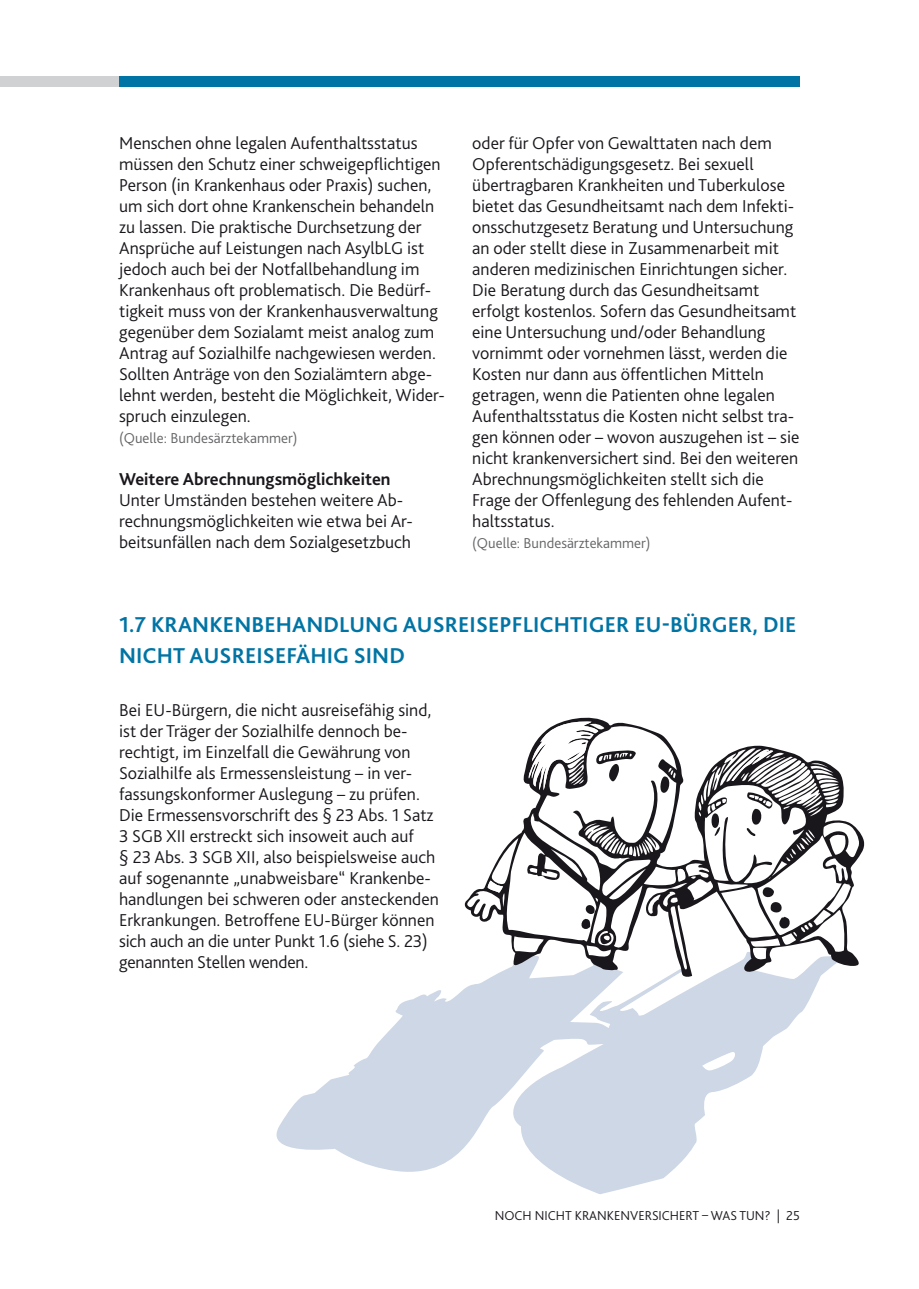
<style>
.page{position:relative;width:919px;height:1289px;background:#fff}
.page>*{position:absolute;margin:0;border:0;box-sizing:border-box;transform-origin:0 0}
.t1{font:700 22.5px "Bliss 2";letter-spacing:.005em;color:#0074a4}
.t2{font:300 18px/21px "Bliss 2";color:#1a171c}
.t3{font:700 18px "Bliss 2";color:#1a171c}
.t4{font:300 15px "Bliss 2";color:#646567}
.t5{font:300 13.5px "Bliss 2";color:#1a171c}
</style>
<div class="page">
<div style="left:0;top:77px;width:600px;height:10px;background:#d0d1d2"></div>
<div style="left:119px;top:77px;width:680px;height:10px;background:#0074a4"></div>
<svg style="left:276px;top:977px;width:544px;height:217px;fill:#cdd7e5"></svg>
<svg style="left:464px;top:717px;width:401px;height:260px"></svg>
<svg style="left:467px;top:720px;width:396px;height:249px"></svg>
<p class="t2" style="left:119px;top:132px;width:327px">Menschen ohne legalen Aufenthaltsstatus müssen den Schutz einer schweigepflichtigen Person (in Krankenhaus oder Praxis) suchen, um sich dort ohne Krankenschein behandeln zu lassen. Die praktische Durchsetzung der Ansprüche auf Leistungen nach AsylbLG ist jedoch auch bei der Notfallbehandlung im Krankenhaus oft problematisch. Die Bedürf&shy;tigkeit muss von der Krankenhausverwaltung gegenüber dem Sozialamt meist analog zum Antrag auf Sozialhilfe nachgewiesen werden.<br>Sollten Anträge von den Sozialämtern abge&shy;lehnt werden, besteht die Möglichkeit, Wider&shy;spruch einzulegen.</p>
<p class="t4" style="left:119px;top:428px;width:180px">(Quelle: Bundesärztekammer)</p>
<p class="t3" style="left:119px;top:467px;width:273px">WEITERE ABRECHNUNGSMÖGLICHKEITEN</p>
<p class="t2" style="left:119px;top:489px;width:295px">U nter U mständen bestehen weitere Ab&shy;rechnungsmöglichkeiten wie etwa bei Ar&shy;beitsunfällen nach dem Sozialgesetzbuch</p>
<p class="t2" style="left:472px;top:132px;width:329px">oder für Opfer von Gewalttaten nach dem Opferentschädigungsgesetz. Bei sexuell übertragbaren Krankheiten und Tuberkulose bietet das Gesundheitsamt nach dem Infekti&shy;onsschutzgesetz Beratung und U ntersuchung an oder stellt diese in Zusammenarbeit mit anderen medizinischen Einrichtungen sicher.<br>Die Beratung durch das Gesundheitsamt erfolgt kostenlos. Sofern das Gesundheitsamt eine U ntersuchung und/oder Behandlung vornimmt oder vornehmen lässt, werden die Kosten nur dann aus öffentlichen Mitteln getragen, wenn die Patienten ohne legalen Aufenthaltsstatus die Kosten nicht selbst tra&shy;gen können oder – wovon auszugehen ist – sie nicht krankenversichert sind. Bei den weiteren Abrechnungsmöglichkeiten stellt sich die Frage der Offenlegung des fehlenden Aufent&shy;haltsstatus.</p>
<p class="t4" style="left:472px;top:533px;width:180px">(Quelle: Bundesärztekammer)</p>
<p class="t1" style="left:119px;top:610px;width:391px">1.7 KRANKENBEHANDLUNG AUSREISEPFLI</p>
<p class="t1" style="left:539px;top:610px;width:258px">CHTIGER EU-BÜRGER, DIE</p>
<p class="t1" style="left:119px;top:642px;width:284px">NICHT AUSREISEFÄHIG SIND</p>
<p class="t2" style="left:119px;top:699px;width:321px">Bei EU- Bürgern, die nicht ausreisefähig sind, ist der Träger der Sozialhilfe dennoch be&shy;rechtigt, im Einzelfall die Gewährung von Sozialhilfe als Ermessensleistung – in ver&shy;fassungskonformer Auslegung – zu prüfen.<br>Die Ermessensvorschrift des § 23 Abs. 1 Satz 3 SGB XII erstreckt sich insoweit auch auf<br>§ 23 Abs. 3 SGB XII, also beispielsweise auch auf sogenannte „unabweisbare“ Krankenbe&shy;handlungen bei schweren oder ansteckenden Erkrankungen. Betroffene EU- Bürger können sich auch an die unter Punkt 1.6 (siehe S. 23) genannten Stellen wenden.</p>
<p class="t5" style="left:494px;top:1207px;width:104px">Noch nicht Krankenve</p>
<p class="t5" style="left:644px;top:1207px;width:157px">rsichert – was tun ? | 25</p>
</div>
